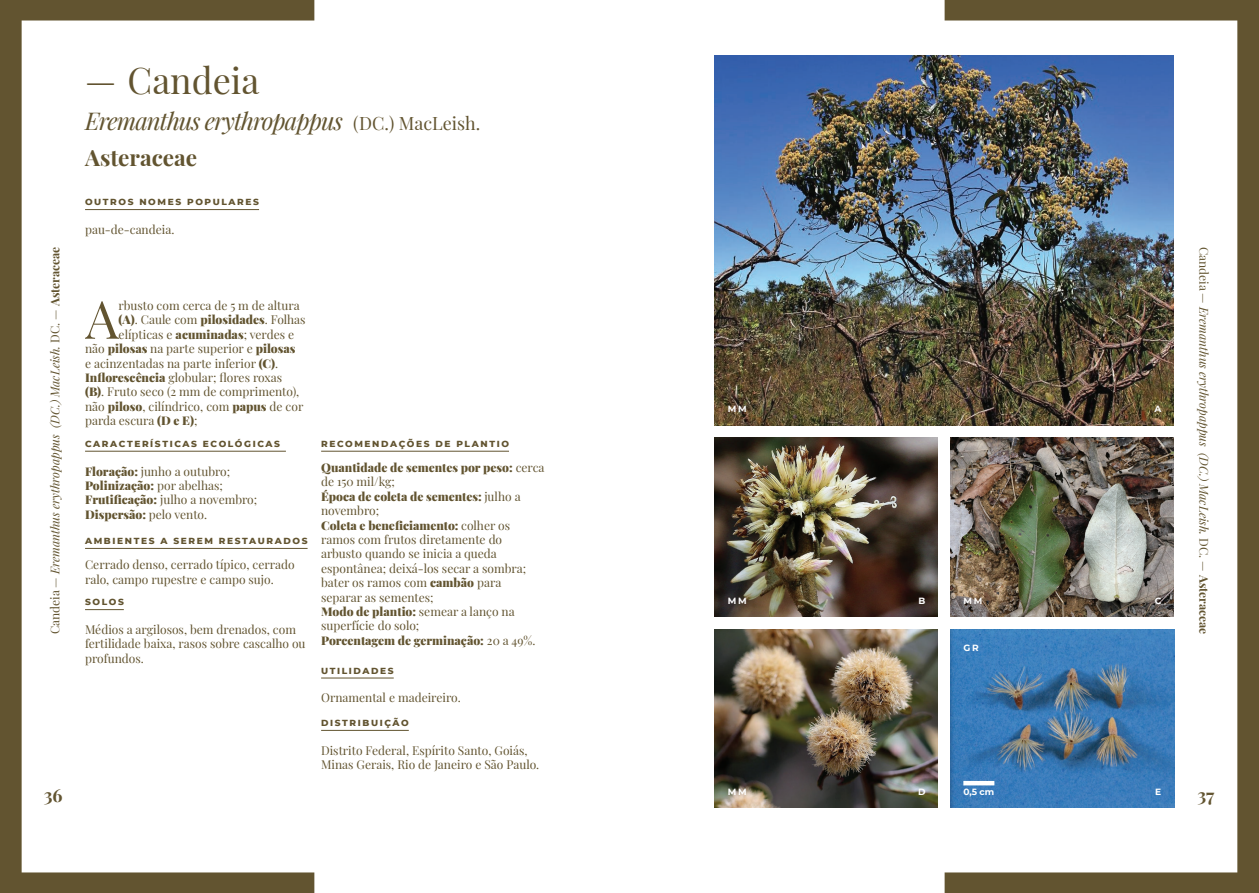
<style>
.page{position:relative;width:1259px;height:893px;background:#fff}
.page>*{position:absolute;margin:0;border:0;box-sizing:border-box;transform-origin:0 0}
.t1{font:52.65px "Playfair Display";color:#625430}
.t2{font:36px "Playfair Display";color:#625430}
.t3{font:italic 24px "Playfair Display";letter-spacing:-.04em;color:#625430}
.t4{font:700 22.5px "Playfair Display";color:#625430}
.t5{font:700 18px "Playfair Display SC";color:#625430}
.t6{font:12px/14.4px "Playfair Display";color:#625430}
.t7{font:italic 12px "Playfair Display";color:#625430}
.t8{font:800 9px "Montserrat";letter-spacing:.18em;color:#625430}
.t9{font:700 9px "Montserrat";letter-spacing:.18em;color:#fff}
.s1{font-style:normal;font-size:18px}
.s2{font-style:normal}
.s3{font-weight:700;font-style:normal}
.s4{font-weight:900}
</style>
<div class="page">
<svg style="left:0;top:0;width:314px;height:893px"></svg>
<svg style="left:944px;top:0;width:315px;height:893px"></svg>
<img style="left:714px;top:438px;width:224px;height:179px">
<img style="left:950px;top:438px;width:224px;height:179px">
<img style="left:714px;top:629px;width:224px;height:179px">
<img style="left:714px;top:55px;width:460px;height:370px">
<img style="left:950px;top:629px;width:224px;height:179px">
<hr style="left:85px;top:451px;width:201px;height:1px;background:#625430">
<hr style="left:85px;top:548px;width:222px;height:1px;background:#625430">
<hr style="left:85px;top:609px;width:39px;height:1px;background:#625430">
<hr style="left:85px;top:209px;width:174px;height:1px;background:#625430">
<hr style="left:321px;top:451px;width:188px;height:1px;background:#625430">
<hr style="left:321px;top:678px;width:73px;height:1px;background:#625430">
<hr style="left:321px;top:730px;width:88px;height:1px;background:#625430">
<hr style="left:963px;top:781px;width:31px;height:4px;background:#fff">
<h2 class="t2" style="left:85px;top:53px;width:176px">— Candeia</h2>
<h3 class="t3" style="left:85px;top:103px;width:397px">Eremanthus erythropappus <span class="s1">(DC.) MacLeish.</span></h3>
<h3 class="t4" style="left:85px;top:140px;width:114px">Asteraceae</h3>
<p class="t8" style="left:85px;top:195px;width:175px">OUTROS NOMES POPULARES</p>
<p class="t6" style="left:85px;top:221px;width:91px">pau-de-candeia.</p>
<p class="t7" style="left:46px;top:634px;width:389px;rotate:-90deg"><span class="s2">Candeia —</span> Eremanthus erythropappus (DC.) MacLeish. <span class="s2">DC. —</span> <span class="s3">Asteraceae</span></p>
<p class="t7" style="left:1213px;top:247px;width:389px;rotate:90deg"><span class="s2">Candeia —</span> Eremanthus erythropappus (DC.) MacLeish. <span class="s2">DC. —</span> <span class="s3">Asteraceae</span></p>
<h1 class="t1" style="left:85px;top:278px;width:35px">A</h1>
<p class="t6" style="left:119px;top:297px;width:183px">rbusto com cerca de 5 m de altura</p>
<p class="t6" style="left:119px;top:312px;width:188px"><span class="s4">(A)</span>. Caule com <span class="s4">pilosidades</span>. Folhas</p>
<p class="t6" style="left:119px;top:326px;width:177px">elípticas e <span class="s4">acuminadas</span>; verdes e</p>
<p class="t6" style="left:85px;top:341px;width:212px">não <span class="s4">pilosas</span> na parte superior e <span class="s4">pilosas</span></p>
<p class="t6" style="left:85px;top:355px;width:194px">e acinzentadas na parte inferior <span class="s4">(C)</span>.</p>
<p class="t6" style="left:85px;top:369px;width:198px"><span class="s4">Inflorescência</span> globular; flores roxas</p>
<p class="t6" style="left:85px;top:384px;width:216px"><span class="s4">(B)</span>. Fruto seco (2 mm de comprimento),</p>
<p class="t6" style="left:85px;top:398px;width:220px">não <span class="s4">piloso</span>, cilíndrico, com <span class="s4">papus</span> de cor</p>
<p class="t6" style="left:85px;top:413px;width:114px">parda escura <span class="s4">(D e E)</span>;</p>
<p class="t9" style="left:728px;top:403px;width:20px">MM</p>
<p class="t9" style="left:1154px;top:403px;width:8px">A</p>
<p class="t8" style="left:321px;top:437px;width:189px">RECOMENDAÇÕES DE PLANTIO</p>
<p class="t6" style="left:321px;top:459px;width:225px"><span class="s4">Quantidade de sementes por peso:</span> cerca de 150 mil/kg;<br><span class="s4">Época de coleta de sementes:</span> julho a novembro;<br><span class="s4">Coleta e beneficiamento:</span> colher os ramos com frutos diretamente do arbusto quando se inicia a queda espontânea; deixá-los secar a sombra; bater os ramos com <span class="s4">cambão</span> para separar as sementes;<br><span class="s4">Modo de plantio:</span> semear a lanço na superfície do solo;<br><span class="s4">Porcentagem de germinação:</span> 20 a 49%.</p>
<p class="t8" style="left:321px;top:664px;width:74px">UTILIDADES</p>
<p class="t6" style="left:321px;top:690px;width:141px">Ornamental e madeireiro.</p>
<p class="t8" style="left:321px;top:716px;width:89px">DISTRIBUIÇÃO</p>
<p class="t6" style="left:321px;top:742px;width:220px">Distrito Federal, Espírito Santo, Goiás,<br>Minas Gerais, Rio de Janeiro e São Paulo.</p>
<p class="t8" style="left:85px;top:437px;width:196px">CARACTERÍSTICAS ECOLÓGICAS</p>
<p class="t6" style="left:85px;top:463px;width:174px"><span class="s4">Floração:</span> junho a outubro;<br><span class="s4">Polinização:</span> por abelhas;<br><span class="s4">Frutificação:</span> julho a novembro;<br><span class="s4">Dispersão:</span> pelo vento.</p>
<p class="t8" style="left:85px;top:534px;width:224px">AMBIENTES A SEREM RESTAURADOS</p>
<p class="t6" style="left:85px;top:556px;width:211px">Cerrado denso, cerrado típico, cerrado ralo, campo rupestre e campo sujo.</p>
<p class="t8" style="left:85px;top:595px;width:40px">SOLOS</p>
<p class="t6" style="left:85px;top:621px;width:222px">Médios a argilosos, bem drenados, com fertilidade baixa, rasos sobre cascalho ou profundos.</p>
<p class="t9" style="left:728px;top:594px;width:20px">MM</p>
<p class="t9" style="left:963px;top:594px;width:20px">MM</p>
<p class="t9" style="left:1154px;top:594px;width:8px">C</p>
<p class="t9" style="left:918px;top:594px;width:8px">B</p>
<p class="t9" style="left:963px;top:641px;width:17px">GR</p>
<p class="t9" style="left:963px;top:785px;width:33px">0,5 cm</p>
<p class="t9" style="left:1155px;top:785px;width:8px">E</p>
<p class="t9" style="left:728px;top:785px;width:20px">MM</p>
<p class="t9" style="left:918px;top:785px;width:9px">D</p>
<h3 class="t5" style="left:44px;top:781px;width:20px">36</h3>
<h3 class="t5" style="left:1197px;top:781px;width:18px">37</h3>
</div>
